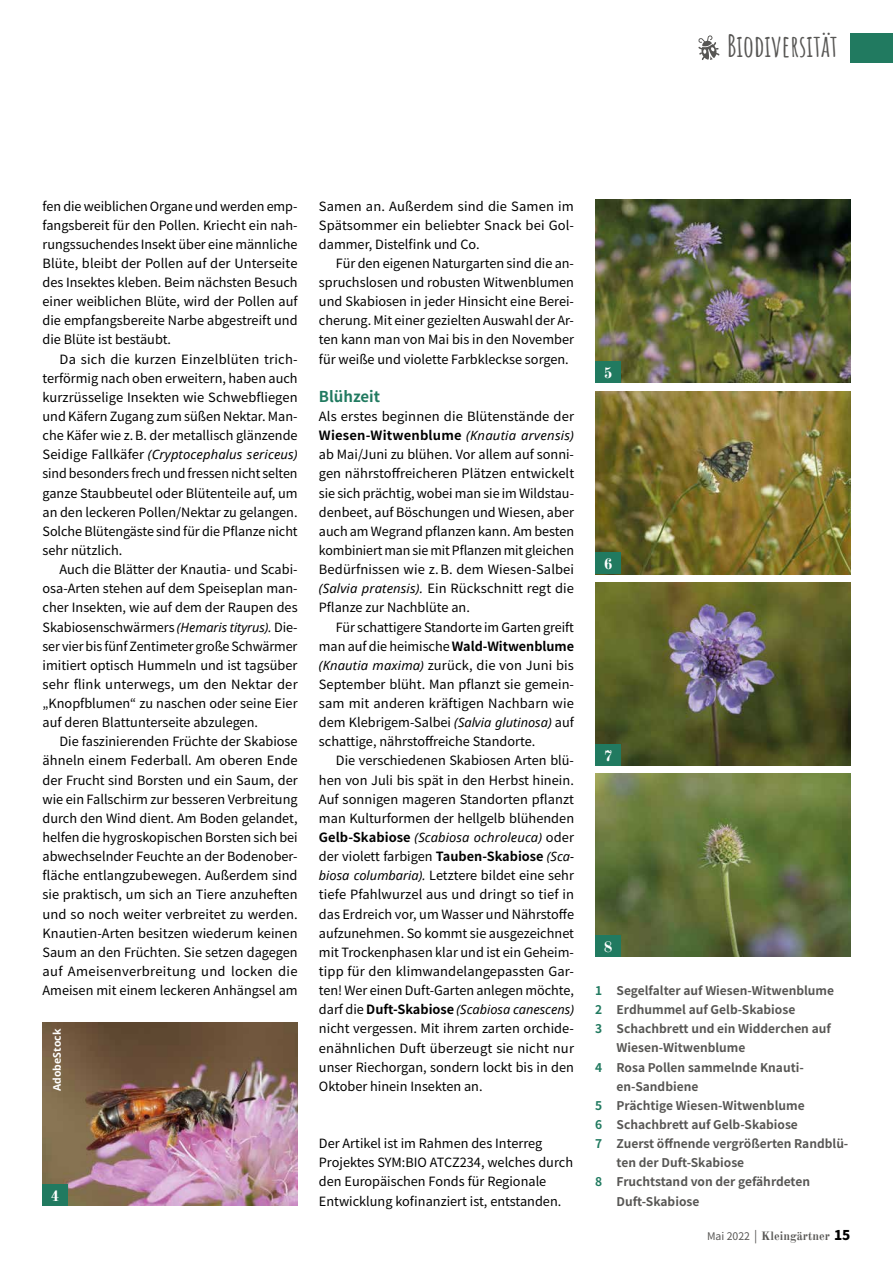
<style>
.page{position:relative;width:893px;height:1263px;background:#fff}
.page>*{position:absolute;margin:0;border:0;box-sizing:border-box;transform-origin:0 0}
.t1{font:700 30px "Amatic SC";color:#575654}
.t2{font:700 15px "Noto Sans JP";color:#217a60}
.t3{font:700 15px "Old Standard TT";color:#fff}
.t4{font:12.75px/19.2px "Noto Sans JP";color:#000;text-align:justify}
.t5{font:italic 12.75px "Noto Sans";letter-spacing:.005em;color:#000}
.t6{font:700 12px "Noto Sans JP";color:#575654}
.t7{font:700 12px "Old Standard TT";color:#575654}
.t8{font:700 10.5px "Noto Sans";color:#fff}
.s1{font-family:"Noto Sans JP";font-style:normal}
.s2{font-family:"Noto Sans";font-style:italic}
.s3{font-weight:700}
.s4{font-family:"Noto Sans JP";font-weight:700;font-style:normal}
.s5{color:#217a60}
.s6{font-family:"Noto Sans JP";font-weight:400;font-size:10.5px}
.s7{font-family:"Noto Sans JP";font-weight:400}
.s8{font-family:"Noto Sans JP";font-weight:900;font-size:13.5px;color:#000}
</style>
<div class="page">
<img style="left:595px;top:583px;width:255px;height:182px">
<img style="left:595px;top:200px;width:255px;height:183px">
<img style="left:43px;top:1023px;width:255px;height:182px">
<img style="left:595px;top:774px;width:255px;height:183px">
<img style="left:595px;top:391px;width:255px;height:183px">
<div style="left:595px;top:744px;width:26px;height:21px;background:#217a60"></div>
<div style="left:595px;top:361px;width:26px;height:22px;background:#217a60"></div>
<div style="left:43px;top:1184px;width:25px;height:21px;background:#217a60"></div>
<div style="left:595px;top:935px;width:26px;height:22px;background:#217a60"></div>
<div style="left:595px;top:553px;width:26px;height:21px;background:#217a60"></div>
<div style="left:850px;top:33px;width:43px;height:30px;background:#217a60"></div>
<svg style="left:698px;top:35px;width:21px;height:25px"></svg>
<h1 class="t1" style="left:727px;top:23px;width:112px">Biodiversität</h1>
<p class="t4" style="left:43px;top:196px;width:257px">fen die weiblichen Organe und werden emp&shy;fangsbereit für den Pollen. Kriecht ein nah&shy;rungssuchendes Insekt über eine männliche Blüte, bleibt der Pollen auf der Unterseite des Insektes kleben. Beim nächsten Besuch einer weiblichen Blüte, wird der Pollen auf die empfangsbereite Narbe abgestreift und die Blüte ist bestäubt.</p>
<p class="t4" style="left:43px;top:350px;width:257px;text-indent:17px">Da sich die kurzen Einzelblüten trich&shy;terförmig nach oben erweitern, haben auch kurzrüsselige Insekten wie Schwebfliegen und Käfern Zugang zum süßen Nektar. Man&shy;che Käfer wie z.B. der metallisch glänzende</p>
<p class="t5" style="left:43px;top:446px;width:257px"><span class="s1">Seidige Fallkäfer</span> (Cryptocephalus sericeus)</p>
<p class="t4" style="left:43px;top:464px;width:257px">sind besonders frech und fressen nicht selten ganze Staubbeutel oder Blütenteile auf, um an den leckeren Pollen/Nektar zu gelangen.<br>Solche Blütengäste sind für die Pflanze nicht sehr nützlich.</p>
<p class="t4" style="left:43px;top:560px;width:257px;text-indent:17px">Auch die Blätter der Knautia- und Scabi&shy;osa-Arten stehen auf dem Speiseplan man&shy;cher Insekten, wie auf dem der Raupen des Skabiosenschwärmers <span class="s2">(Hemaris tityrus).</span> Die&shy;ser vier bis fünf Zentimeter große Schwärmer imitiert optisch Hummeln und ist tagsüber sehr flink unterwegs, um den Nektar der „Knopfblumen“ zu naschen oder seine Eier auf deren Blattunterseite abzulegen.</p>
<p class="t4" style="left:43px;top:732px;width:257px;text-indent:17px">Die faszinierenden Früchte der Skabiose ähneln einem Federball. Am oberen Ende der Frucht sind Borsten und ein Saum, der wie ein Fallschirm zur besseren Verbreitung durch den Wind dient. Am Boden gelandet, helfen die hygroskopischen Borsten sich bei abwechselnder Feuchte an der Bodenober&shy;fläche entlangzubewegen. Außerdem sind sie praktisch, um sich an Tiere anzuheften und so noch weiter verbreitet zu werden.<br>Knautien-Arten besitzen wiederum keinen Saum an den Früchten. Sie setzen dagegen auf Ameisenverbreitung und locken die Ameisen mit einem leckeren Anhängsel am</p>
<p class="t8" style="left:50px;top:1091px;width:63px;rotate:-90deg">AdobeStock</p>
<p class="t3" style="left:51px;top:1184px;width:10px">4</p>
<p class="t4" style="left:319px;top:196px;width:257px">Samen an. Außerdem sind die Samen im Spätsommer ein beliebter Snack bei Gol&shy;dammer, Distelfink und Co.</p>
<p class="t4" style="left:319px;top:254px;width:257px;text-indent:17px">Für den eigenen Naturgarten sind die an&shy;spruchslosen und robusten Witwenblumen und Skabiosen in jeder Hinsicht eine Berei&shy;cherung. Mit einer gezielten Auswahl der Ar&shy;ten kann man von Mai bis in den November für weiße und violette Farbkleckse sorgen.</p>
<p class="t2" style="left:319px;top:388px;width:63px">Blühzeit</p>
<p class="t4" style="left:319px;top:407px;width:257px">Als erstes beginnen die Blütenstände der <span class="s3">Wiesen-Witwenblume</span> <span class="s2">(Knautia arvensis) </span>ab Mai/Juni zu blühen. Vor allem auf sonni&shy;gen nährstoffreicheren Plätzen entwickelt sie sich prächtig, wobei man sie im Wildstau&shy;denbeet, auf Böschungen und Wiesen, aber auch am Wegrand pflanzen kann. Am besten kombiniert man sie mit Pflanzen mit gleichen Bedürfnissen wie z.B. dem Wiesen-Salbei <span class="s2">(Salvia pratensis).</span> Ein Rückschnitt regt die Pflanze zur Nachblüte an.</p>
<p class="t4" style="left:319px;top:617px;width:257px;text-indent:17px">Für schattigere Standorte im Garten greift man auf die heimische <span class="s3">Wald-Witwenblume </span><span class="s2">(Knautia maxima)</span> zurück, die von Juni bis September blüht. Man pflanzt sie gemein&shy;sam mit anderen kräftigen Nachbarn wie dem Klebrigem-Salbei <span class="s2">(Salvia glutinosa)</span> auf schattige, nährstoffreiche Standorte.</p>
<p class="t4" style="left:319px;top:751px;width:257px;text-indent:17px">Die verschiedenen Skabiosen Arten blü&shy;hen von Juli bis spät in den Herbst hinein.<br>Auf sonnigen mageren Standorten pflanzt man Kulturformen der hellgelb blühenden</p>
<p class="t5" style="left:319px;top:828px;width:257px"><span class="s4">Gelb-Skabiose</span> (Scabiosa ochroleuca) <span class="s1">oder</span></p>
<p class="t4" style="left:319px;top:847px;width:257px">der violett farbigen <span class="s3">Tauben-Skabiose</span> <span class="s2">(Sca&shy;biosa columbaria).</span> Letztere bildet eine sehr tiefe Pfahlwurzel aus und dringt so tief in das Erdreich vor, um Wasser und Nährstoffe aufzunehmen. So kommt sie ausgezeichnet mit Trockenphasen klar und ist ein Geheim&shy;tipp für den klimwandelangepassten Gar&shy;ten! Wer einen Duft-Garten anlegen möchte,</p>
<p class="t5" style="left:319px;top:1000px;width:257px"><span class="s1">darf die</span> <span class="s4">Duft-Skabiose</span> (Scabiosa canescens)</p>
<p class="t4" style="left:319px;top:1019px;width:257px">nicht vergessen. Mit ihrem zarten orchide&shy;enähnlichen Duft überzeugt sie nicht nur unser Riechorgan, sondern lockt bis in den Oktober hinein Insekten an.</p>
<p class="t4" style="left:319px;top:1134px;width:256px;text-align:left">Der Artikel ist im Rahmen des Interreg Projektes SYM:BIO ATCZ234, welches durch den Europäischen Fonds für Regionale Entwicklung kofinanziert ist, entstanden.</p>
<p class="t3" style="left:604px;top:361px;width:10px">5</p>
<p class="t3" style="left:604px;top:552px;width:10px">6</p>
<p class="t3" style="left:604px;top:744px;width:10px">7</p>
<p class="t3" style="left:604px;top:935px;width:10px">8</p>
<p class="t6" style="left:595px;top:984px;width:240px"><span class="s5">1</span> Segelfalter auf Wiesen-Witwenblume</p>
<p class="t6" style="left:595px;top:1003px;width:201px"><span class="s5">2</span> Erdhummel auf Gelb-Skabiose</p>
<p class="t6" style="left:595px;top:1022px;width:237px"><span class="s5">3</span> Schachbrett und ein Widderchen auf</p>
<p class="t6" style="left:617px;top:1041px;width:130px">Wiesen-Witwenblume</p>
<p class="t6" style="left:595px;top:1060px;width:210px"><span class="s5">4</span> Rosa Pollen sammelnde Knauti-</p>
<p class="t6" style="left:617px;top:1079px;width:83px">en-Sandbiene</p>
<p class="t6" style="left:595px;top:1099px;width:211px"><span class="s5">5</span> Prächtige Wiesen-Witwenblume</p>
<p class="t6" style="left:595px;top:1118px;width:204px"><span class="s5">6</span> Schachbrett auf Gelb-Skabiose</p>
<p class="t6" style="left:595px;top:1137px;width:255px"><span class="s5">7</span> Zuerst öffnende vergrößerten Randblü-</p>
<p class="t6" style="left:617px;top:1156px;width:129px">ten der Duft-Skabiose</p>
<p class="t6" style="left:595px;top:1175px;width:216px"><span class="s5">8</span> Fruchtstand von der gefährdeten</p>
<p class="t6" style="left:617px;top:1194px;width:84px">Duft-Skabiose</p>
<p class="t7" style="left:707px;top:1226px;width:145px"><span class="s6">Mai 2022</span> <span class="s7">|</span> Kleingärtner <span class="s8">15</span></p>
</div>
